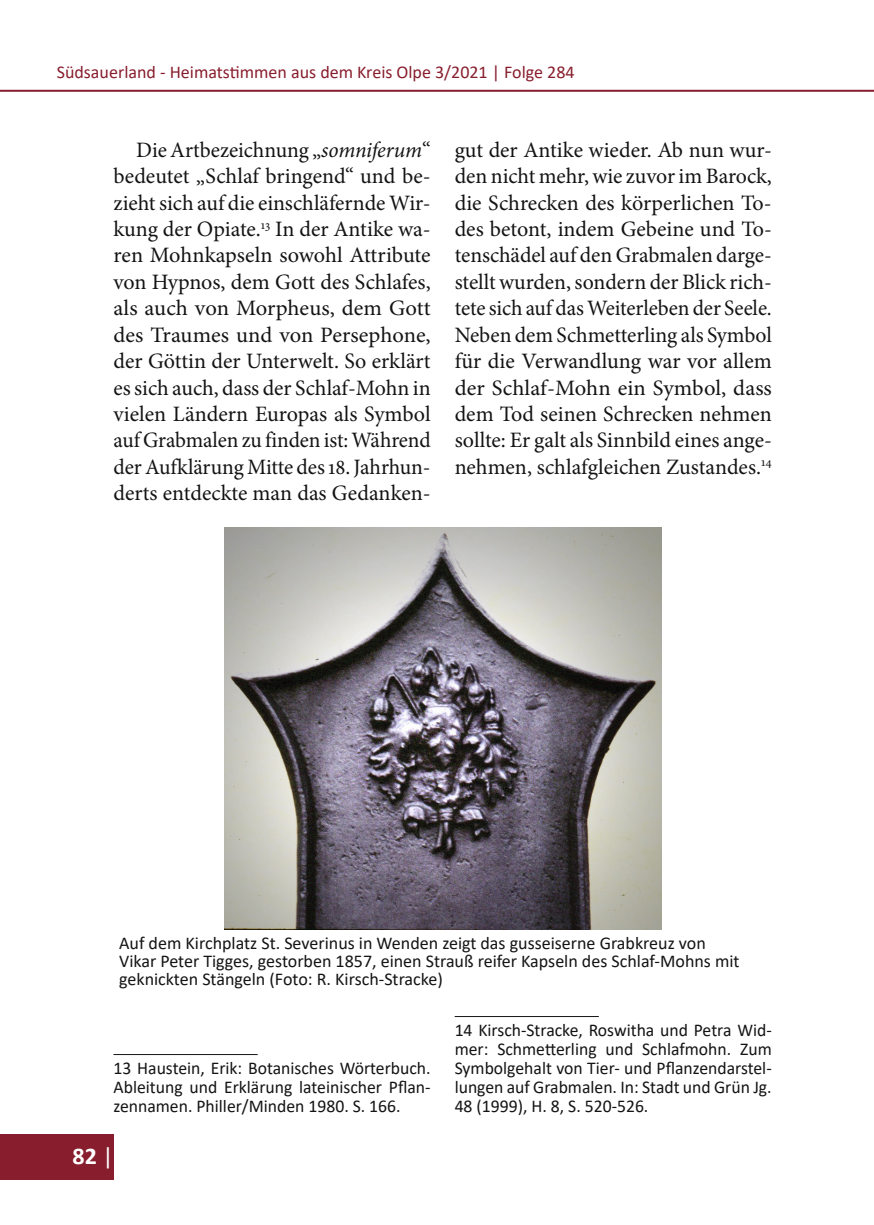
<style>
.page{position:relative;width:874px;height:1225px;background:#fff}
.page>*{position:absolute;margin:0;border:0;box-sizing:border-box;transform-origin:0 0}
.t1{font:700 24px "Calibri";color:#fff}
.t2{font:22px/26.4px "Minion Pro";letter-spacing:-.005em;color:#131413;text-align:justify}
.t3{font:18px/19px "Calibri";color:#131413;text-align:justify}
.t4{font:18px "Calibri";color:#881e2d}
.s1{font-style:italic}
.s2{font-weight:400}
</style>
<div class="page">
<div style="left:0;top:1134px;width:113px;height:45px;background:#881e2d"></div>
<svg style="left:856px;top:90px;width:17px;height:2px"></svg>
<hr style="left:0;top:90px;width:856px;height:2px;background:#881e2d">
<hr style="left:113px;top:1054px;width:144px;height:1px;background:#131413">
<hr style="left:454px;top:1016px;width:144px;height:1px;background:#131413">
<img style="left:224px;top:527px;width:437px;height:402px">
<p class="t4" style="left:57px;top:60px;width:519px">Südsauerland - Heimatstimmen aus dem Kreis Olpe 3/2021 | Folge 284</p>
<p class="t2" style="left:113px;top:137px;width:318px;text-indent:23px">Die Artbezeichnung „<span class="s1">somniferum</span>“ bedeutet „Schlaf bringend“ und be&shy;zieht sich auf die einschläfernde Wir&shy;kung der Opiate.<sup>13</sup> In der Antike wa&shy;ren Mohnkapseln sowohl Attribute von Hypnos, dem Gott des Schlafes, als auch von Morpheus, dem Gott des Traumes und von Persephone, der Göttin der Unterwelt. So erklärt es sich auch, dass der Schlaf-Mohn in vielen Ländern Europas als Symbol auf Grabmalen zu finden ist: Während der Aufklärung Mitte des 18. Jahrhun&shy;derts entdeckte man das Gedanken-</p>
<p class="t2" style="left:454px;top:137px;width:318px">gut der Antike wieder. Ab nun wur&shy;den nicht mehr, wie zuvor im Barock, die Schrecken des körperlichen To&shy;des betont, indem Gebeine und To&shy;tenschädel auf den Grabmalen darge&shy;stellt wurden, sondern der Blick rich&shy;tete sich auf das Weiterleben der Seele.<br>Neben dem Schmetterling als Symbol für die Verwandlung war vor allem der Schlaf-Mohn ein Symbol, dass dem Tod seinen Schrecken nehmen sollte: Er galt als Sinnbild eines ange&shy;nehmen, schlafgleichen Zustandes.<sup>14</sup></p>
<p class="t3" style="left:119px;top:934px;width:621px;line-height:18px;text-align:left">Auf dem Kirchplatz St. Severinus in Wenden zeigt das gusseiserne Grabkreuz von<br>Vikar Peter Tigges, gestorben 1857, einen Strauß reifer Kapseln des Schlaf-Mohns mit geknickten Stängeln (Foto: R. Kirsch-Stracke)</p>
<p class="t3" style="left:113px;top:1057px;width:318px">13 Haustein, Erik: Botanisches Wörterbuch.<br>Ableitung und Erklärung lateinischer Pflan&shy;zennamen. Philler/Minden 1980. S. 166.</p>
<p class="t1" style="left:73px;top:1138px;width:42px">82 <span class="s2">|</span></p>
<p class="t3" style="left:454px;top:1019px;width:318px">14 Kirsch-Stracke, Roswitha und Petra Wid&shy;mer: Schmetterling und Schlafmohn. Zum Symbolgehalt von Tier- und Pflanzendarstel&shy;lungen auf Grabmalen. In: Stadt und Grün Jg.<br>48 (1999), H. 8, S. 520-526.</p>
</div>
